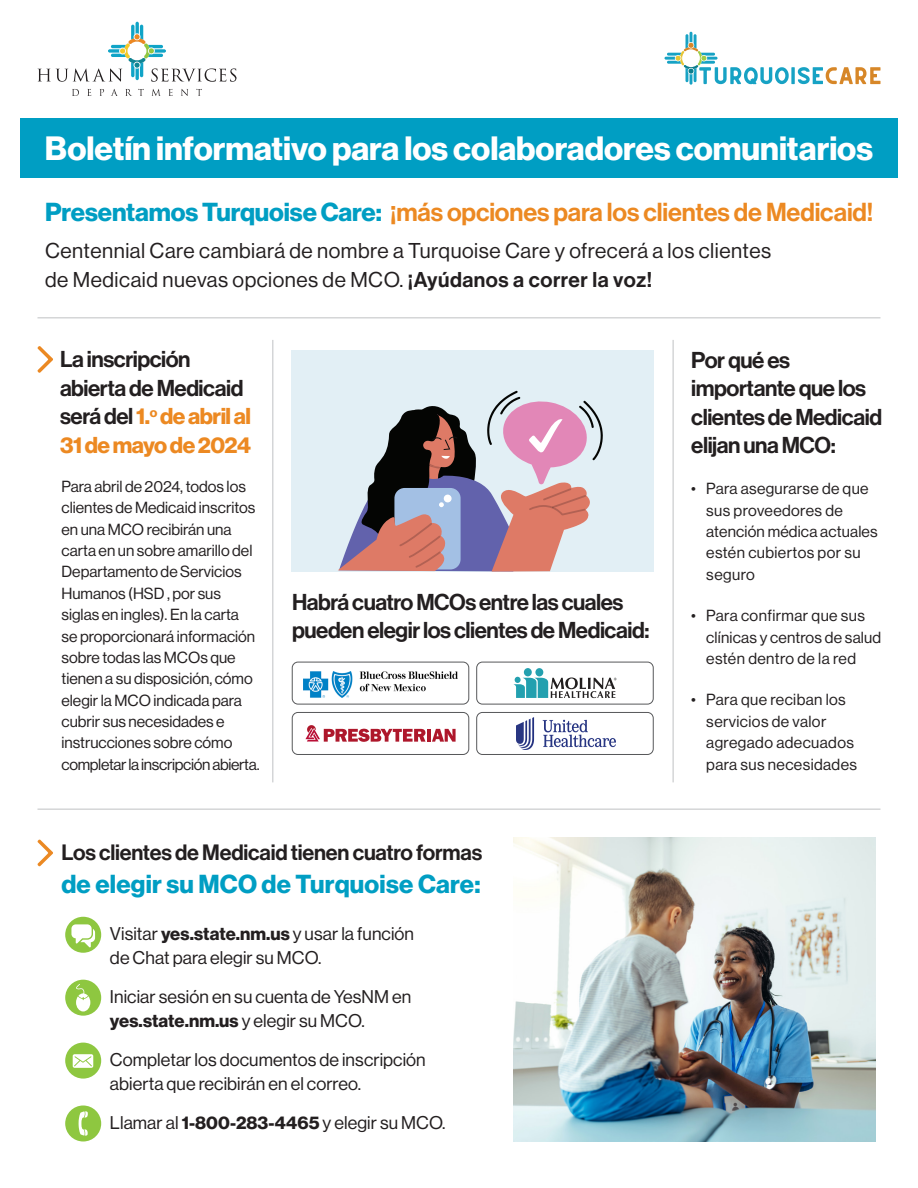
<style>
.page{position:relative;width:918px;height:1188px;background:#fff}
.page>*{position:absolute;margin:0;border:0;box-sizing:border-box;transform-origin:0 0}
.t1{font:33px "N Haas Grotesk DS Pro 75 Bd";color:#fff}
.t2{font:25.5px "N Haas Grotesk DS Pro 65 Md";letter-spacing:-.005em;color:#ec8922}
.t3{font:25.5px "N Haas Grotesk DS Pro 75 Bd";letter-spacing:.01em;color:#009ec3}
.t4{font:22.5px/28.5px "N Haas Grotesk DS Pro 65 Md";letter-spacing:-.02em;color:#231f20}
.t5{font:21.75px "N Haas Grotesk DS Pro 65 Md";letter-spacing:-.01em;color:#231f20}
.t6{font:21px/28.5px "N Haas Grotesk DS Pro 55 Rg";letter-spacing:.025em;color:#231f20}
.t7{font:18px/24px "N Haas Grotesk DS Pro 55 Rg";letter-spacing:.005em;color:#231f20}
.t8{font:15.75px/21.3px "N Haas Grotesk DS Pro 55 Rg";color:#231f20}
.t9{font:15.75px/21.3px "N Haas Grotesk DS Pro 55 Rg";letter-spacing:.02em;color:#231f20}
.t10{font:15.75px/21.3px "N Haas Grotesk DS Pro 55 Rg";letter-spacing:.025em;color:#231f20}
.s1{font-family:"N Haas Grotesk DS Pro 75 Bd";color:#009ec3}
.s2{font-family:"N Haas Grotesk DS Pro 65 Md"}
.s3{font-family:"N Haas Grotesk DS Pro 75 Bd";color:#ec8922}
.s4{font-family:"N Haas Grotesk DS Pro 75 Bd"}
</style>
<div class="page">
<div style="left:65px;top:980px;width:36px;height:36px;background:#8ec740;border-radius:50%"></div>
<svg style="left:76px;top:984px;width:14px;height:28px"></svg>
<div style="left:65px;top:1106px;width:36px;height:36px;background:#8ec740;border-radius:50%"></div>
<svg style="left:79px;top:1111px;width:9px;height:25px"></svg>
<div style="left:65px;top:1043px;width:36px;height:36px;background:#8ec740;border-radius:50%"></div>
<svg style="left:73px;top:1054px;width:20px;height:13px"></svg>
<div style="left:65px;top:917px;width:36px;height:36px;background:#8ec740;border-radius:50%"></div>
<svg style="left:71px;top:924px;width:24px;height:23px"></svg>
<div style="left:20px;top:118px;width:878px;height:60px;background:#009ec3"></div>
<hr style="left:38px;top:317px;width:842px;height:1px;background:#d1d2d4">
<hr style="left:38px;top:808px;width:842px;height:2px;background:#d1d2d4">
<hr style="left:272px;top:340px;width:1px;height:442px;background:#d1d2d4">
<hr style="left:672px;top:340px;width:2px;height:442px;background:#d1d2d4">
<div style="left:291px;top:351px;width:362px;height:221px;background:#e2eff5"></div>
<img style="left:513px;top:838px;width:362px;height:304px">
<svg style="left:37px;top:346px;width:16px;height:27px"></svg>
<svg style="left:338px;top:391px;width:265px;height:181px"></svg>
<div style="left:292px;top:712px;width:177px;height:43px;border:1px solid #57585a;border-radius:6px"></div>
<hr style="left:427px;top:729px;width:4px;height:13px;background:#ae172b">
<svg style="left:432px;top:729px;width:24px;height:13px"></svg>
<svg style="left:305px;top:725px;width:121px;height:17px"></svg>
<div style="left:477px;top:662px;width:176px;height:42px;border:1px solid #57585a;border-radius:6px"></div>
<div style="left:535px;top:668px;width:8px;height:8px;background:#23a0af;border-radius:50%"></div>
<div style="left:524px;top:668px;width:8px;height:8px;background:#23a0af;border-radius:50%"></div>
<svg style="left:513px;top:677px;width:104px;height:21px"></svg>
<div style="left:477px;top:712px;width:176px;height:43px;border:1px solid #57585a;border-radius:6px"></div>
<img style="left:517px;top:718px;width:99px;height:31px">
<div style="left:292px;top:662px;width:177px;height:42px;border:1px solid #57585a;border-radius:6px"></div>
<img style="left:303px;top:672px;width:155px;height:25px">
<svg style="left:72px;top:89px;width:7px;height:7px"></svg>
<svg style="left:87px;top:89px;width:4px;height:7px"></svg>
<svg style="left:100px;top:89px;width:4px;height:7px"></svg>
<svg style="left:111px;top:89px;width:7px;height:7px"></svg>
<svg style="left:125px;top:89px;width:7px;height:7px"></svg>
<svg style="left:138px;top:89px;width:6px;height:7px"></svg>
<svg style="left:152px;top:89px;width:9px;height:7px"></svg>
<svg style="left:169px;top:89px;width:4px;height:7px"></svg>
<svg style="left:181px;top:89px;width:7px;height:7px"></svg>
<svg style="left:196px;top:89px;width:6px;height:7px"></svg>
<svg style="left:38px;top:22px;width:198px;height:60px"></svg>
<svg style="left:664px;top:32px;width:217px;height:53px"></svg>
<svg style="left:37px;top:839px;width:16px;height:28px"></svg>
<p class="t1" style="left:45px;top:130px;width:830px">Boletín informativo para los colaboradores comunitarios</p>
<p class="t2" style="left:45px;top:197px;width:830px"><span class="s1">Presentamos Turquoise Care:</span> ¡más opciones para los clientes de Medicaid!</p>
<p class="t6" style="left:45px;top:237px;width:728px">Centennial Care cambiará de nombre a Turquoise Care y ofrecerá a los clientes de Medicaid nuevas opciones de MCO. <span class="s2">¡Ayúdanos a correr la voz!</span></p>
<p class="t4" style="left:60px;top:346px;width:193px">La inscripción abierta de Medicaid será del <span class="s3">1.</span><sup>o</sup> <span class="s3">de abril al<br>31 de mayo de 2024</span></p>
<p class="t8" style="left:62px;top:476px;width:200px">Para abril de 2024, todos los clientes de Medicaid inscritos en una MCO recibirán una carta en un sobre amarillo del<br>Departamento de Servicios<br>Humanos (HSD , por sus siglas en ingles). En la carta<br>se proporcionará información sobre todas las MCOs que tienen a su disposición, cómo elegir la MCO indicada para cubrir sus necesidades e instrucciones sobre cómo completar la inscripción abierta.</p>
<p class="t4" style="left:292px;top:588px;width:359px">Habrá cuatro MCOs entre las cuales pueden elegir los clientes de Medicaid:</p>
<p class="t5" style="left:61px;top:840px;width:422px">Los clientes de Medicaid tienen cuatro formas</p>
<p class="t3" style="left:61px;top:869px;width:421px">de elegir su MCO de Turquoise Care:</p>
<p class="t7" style="left:110px;top:922px;width:306px">Visitar <span class="s4">yes.state.nm.us</span> y usar la función de Chat para elegir su MCO.</p>
<p class="t7" style="left:110px;top:985px;width:303px">Iniciar sesión en su cuenta de YesNM en <span class="s4">yes.state.nm.us</span> y elegir su MCO.</p>
<p class="t7" style="left:110px;top:1048px;width:317px">Completar los documentos de inscripción abierta que recibirán en el correo.</p>
<p class="t7" style="left:110px;top:1111px;width:337px">Llamar al <span class="s4">1-800-283-4465</span> y elegir su MCO.</p>
<p class="t4" style="left:691px;top:346px;width:192px">Por qué es importante que los clientes de Medicaid elijan una MCO:</p>
<p class="t9" style="left:706px;top:478px;width:173px;text-indent:-15px">• Para asegurarse de que sus proveedores de atención médica actuales estén cubiertos por su seguro</p>
<p class="t8" style="left:706px;top:605px;width:176px;text-indent:-15px">• Para confirmar que sus clínicas y centros de salud estén dentro de la red</p>
<p class="t10" style="left:706px;top:689px;width:152px;text-indent:-15px">• Para que reciban los servicios de valor agregado adecuados para sus necesidades</p>
</div>
